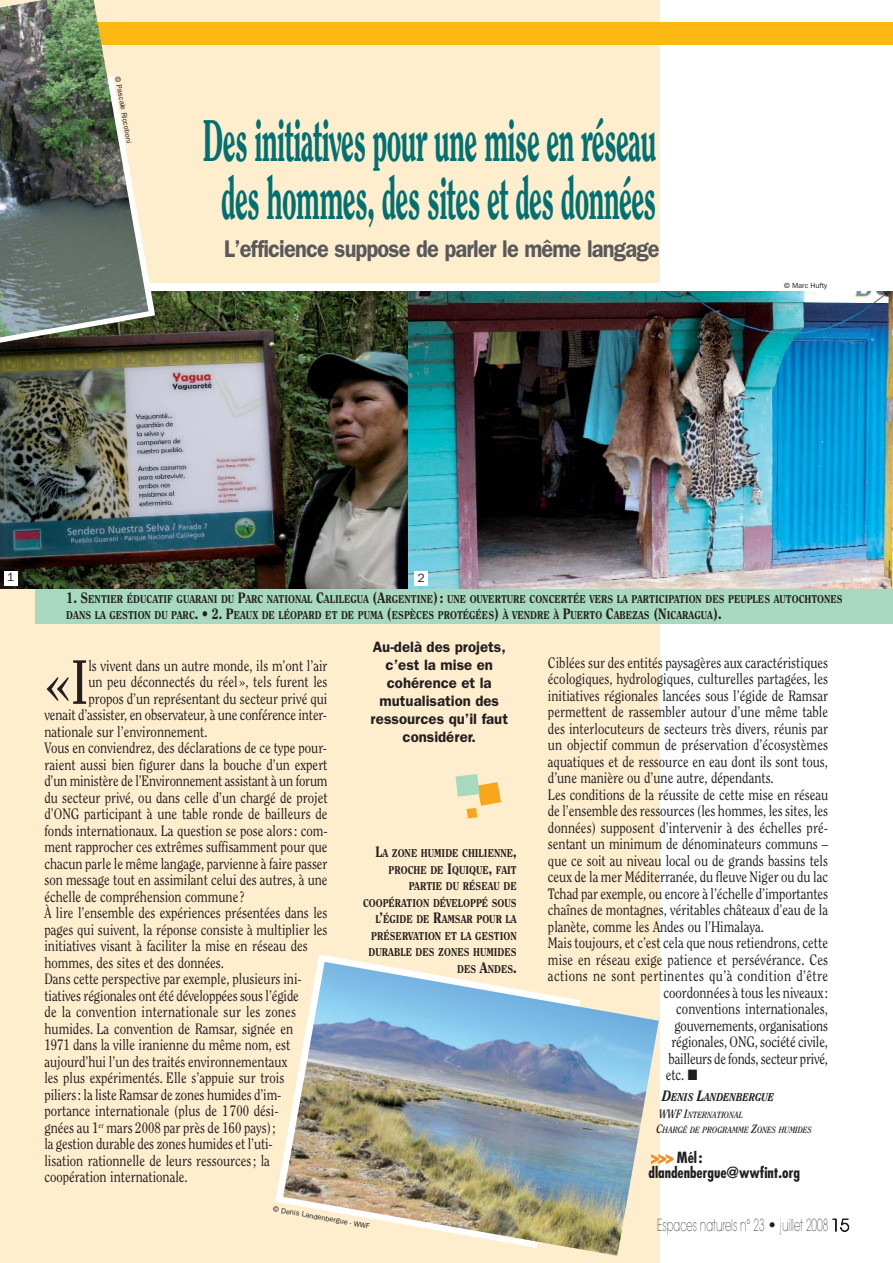
<style>
.page{position:relative;width:893px;height:1263px;background:#fff}
.page>*{position:absolute;margin:0;border:0;box-sizing:border-box;transform-origin:0 0}
.t1{font:62.1px "Clearface";color:#231f20;scale:.85 1}
.t2{font:800 58.35px/58.3px "Clearface";letter-spacing:-.03em;color:#007073;text-align:center;scale:.5 1}
.t3{font:600 24.3px "Franklin Gothic";letter-spacing:-.035em;color:#58595b;scale:.9 1}
.t4{font:200 16.5px "Avant Garde";color:#231f20;scale:.61 1}
.t5{font:15px "Clearface";color:#231f20;scale:.85 1}
.t6{font:600 15px/18px "Franklin Gothic";color:#231f20;text-align:center}
.t7{font:15px "Clearface";letter-spacing:.03em;color:#231f20;scale:.85 1}
.t8{font:700 condensed 15px/15px "Futura";color:#231f20}
.t9{font:15px "Clearface";letter-spacing:-.02em;color:#231f20;scale:.85 1}
.t10{font:12px "Franklin Gothic";color:#231f20}
.t11{font:800 11.25px/16.5px "Clearface";color:#231f20;scale:.85 1}
.t12{font:italic 800 11.25px "Clearface";color:#231f20;scale:.85 1}
.t13{font:italic 700 9px/15.6px "Clearface";color:#231f20;scale:.85 1}
.t14{font:7.5px "Franklin Gothic";color:#231f20}
.s1{font-size:15px}
.s2{font-size:12px}
.s3{color:#f68b1e}
</style>
<div class="page">
<div style="left:0;top:0;width:659px;height:1263px;background:#ffeece"></div>
<div style="left:35px;top:570px;width:857px;height:54px;background:#a7d8c0"></div>
<div style="left:0;top:23px;width:892px;height:22px;background:#fdb813"></div>
<svg style="left:275px;top:954px;width:86px;height:249px"></svg>
<img style="left:283px;top:962px;width:375px;height:294px">
<div style="left:0;top:284px;width:689px;height:241px;background:#fff"></div>
<img style="left:0;top:292px;width:408px;height:296px">
<img style="left:408px;top:292px;width:484px;height:296px">
<svg style="left:0;top:276px;width:155px;height:77px;background:#3a342c"></svg>
<img style="left:0;top:0;width:148px;height:339px">
<div style="left:4px;top:571px;width:13px;height:14px;background:#fff"></div>
<div style="left:414px;top:572px;width:14px;height:14px;background:#fff"></div>
<svg style="left:455px;top:774px;width:46px;height:44px"></svg>
<p class="t14" style="left:120px;top:76px;width:69px;rotate:80deg">© Pascale Riccoboni</p>
<h2 class="t2" style="left:203px;top:115px;width:909px">Des initiatives pour une mise en réseau des hommes, des sites et des données</h2>
<h3 class="t3" style="left:224px;top:240px;width:485px">L’efficience suppose de parler le même langage</h3>
<p class="t10" style="left:7px;top:573px;width:9px">1</p>
<p class="t10" style="left:417px;top:574px;width:9px">2</p>
<p class="t14" style="left:784px;top:283px;width:45px">© Marc Hufty</p>
<p class="t11" style="left:66px;top:591px;width:914px"><span class="s1">1. S</span>ENTIER ÉDUCATIF GUARANI DU <span class="s1">P</span>ARC NATIONAL <span class="s1">C</span>ALILEGUA <span class="s1">(A</span>RGENTINE<span class="s1">) :</span> UNE OUVERTURE CONCERTÉE VERS LA PARTICIPATION DES PEUPLES AUTOCHTONES<br>DANS LA GESTION DU PARC<span class="s1">. • 2. P</span>EAUX DE LÉOPARD ET DE PUMA <span class="s1">(</span>ESPÈCES PROTÉGÉES<span class="s1">)</span> À VENDRE À <span class="s1">P</span>UERTO <span class="s1">C</span>ABEZAS <span class="s1">(N</span>ICARAGUA<span class="s1">).</span></p>
<h1 class="t1" style="left:44px;top:656px;width:53px">«I</h1>
<p class="t5" style="left:88px;top:659px;width:283px">ls vivent dans un autre monde, ils m’ont l’air</p>
<p class="t6" style="left:370px;top:639px;width:139px">Au-delà des projets, c’est la mise en cohérence et la mutualisation des ressources qu’il faut considérer.</p>
<p class="t5" style="left:548px;top:656px;width:331px">Ciblées sur des entités paysagères aux caractéristiques</p>
<p class="t5" style="left:548px;top:673px;width:331px">écologiques, hydrologiques, culturelles partagées, les</p>
<p class="t5" style="left:548px;top:689px;width:331px">initiatives régionales lancées sous l’égide de Ramsar</p>
<p class="t5" style="left:548px;top:706px;width:331px">permettent de rassembler autour d’une même table</p>
<p class="t5" style="left:548px;top:722px;width:331px">des interlocuteurs de secteurs très divers, réunis par</p>
<p class="t5" style="left:548px;top:739px;width:331px">un objectif commun de préservation d’écosystèmes</p>
<p class="t5" style="left:548px;top:755px;width:331px">aquatiques et de ressource en eau dont ils sont tous,</p>
<p class="t5" style="left:548px;top:772px;width:267px">d’une manière ou d’une autre, dépendants.</p>
<p class="t5" style="left:548px;top:788px;width:331px">Les conditions de la réussite de cette mise en réseau</p>
<p class="t5" style="left:548px;top:805px;width:331px">de l’ensemble des ressources (les hommes, les sites, les</p>
<p class="t5" style="left:548px;top:821px;width:331px">données) supposent d’intervenir à des échelles pré-</p>
<p class="t5" style="left:548px;top:838px;width:331px">sentant un minimum de dénominateurs communs –</p>
<p class="t5" style="left:548px;top:854px;width:331px">que ce soit au niveau local ou de grands bassins tels</p>
<p class="t5" style="left:548px;top:871px;width:331px">ceux de la mer Méditerranée, du fleuve Niger ou du lac</p>
<p class="t5" style="left:548px;top:887px;width:331px">Tchad par exemple, ou encore à l’échelle d’importantes</p>
<p class="t5" style="left:548px;top:904px;width:331px">chaînes de montagnes, véritables châteaux d’eau de la</p>
<p class="t5" style="left:548px;top:920px;width:255px">planète, comme les Andes ou l’Himalaya.</p>
<p class="t5" style="left:548px;top:937px;width:331px">Mais toujours, et c’est cela que nous retiendrons, cette</p>
<p class="t5" style="left:548px;top:953px;width:331px">mise en réseau exige patience et persévérance. Ces</p>
<p class="t7" style="left:548px;top:970px;width:331px">actions ne sont pertinentes qu’à condition d’être</p>
<p class="t5" style="left:663px;top:986px;width:195px">coordonnées à tous les niveaux :</p>
<p class="t5" style="left:676px;top:1003px;width:180px">conventions internationales,</p>
<p class="t5" style="left:674px;top:1019px;width:182px">gouvernements, organisations</p>
<p class="t5" style="left:671px;top:1036px;width:186px">régionales, ONG, société civile,</p>
<p class="t9" style="left:668px;top:1052px;width:189px">bailleurs de fonds, secteur privé,</p>
<p class="t5" style="left:665px;top:1069px;width:39px">etc. ■</p>
<p class="t12" style="left:662px;top:1093px;width:134px"><span class="s1">D</span>ENIS <span class="s1">L</span>ANDENBERGUE</p>
<p class="t13" style="left:656px;top:1107px;width:184px;text-indent:3px"><span class="s2">WWF I</span>NTERNATIONAL<br><span class="s2">C</span>HARGÉ DE PROGRAMME <span class="s2">Z</span>ONES HUMIDES</p>
<p class="t8" style="left:648px;top:1151px;width:153px"><span class="s3">&gt;&gt;&gt;</span> Mél : dlandenbergue@wwfint.org</p>
<p class="t5" style="left:88px;top:676px;width:283px">un peu déconnectés du réel», tels furent les</p>
<p class="t5" style="left:88px;top:692px;width:283px">propos d’un représentant du secteur privé qui</p>
<p class="t5" style="left:44px;top:709px;width:334px">venait d’assister, en observateur, à une conférence inter-</p>
<p class="t5" style="left:44px;top:725px;width:193px">nationale sur l’environnement.</p>
<p class="t5" style="left:44px;top:742px;width:334px">Vous en conviendrez, des déclarations de ce type pour-</p>
<p class="t5" style="left:44px;top:758px;width:334px">raient aussi bien figurer dans la bouche d’un expert</p>
<p class="t5" style="left:44px;top:775px;width:334px">d’un ministère de l’Environnement assistant à un forum</p>
<p class="t5" style="left:44px;top:791px;width:334px">du secteur privé, ou dans celle d’un chargé de projet</p>
<p class="t5" style="left:44px;top:808px;width:334px">d’ONG participant à une table ronde de bailleurs de</p>
<p class="t5" style="left:44px;top:824px;width:334px">fonds internationaux. La question se pose alors : com-</p>
<p class="t5" style="left:44px;top:841px;width:334px">ment rapprocher ces extrêmes suffisamment pour que</p>
<p class="t5" style="left:44px;top:857px;width:334px">chacun parle le même langage, parvienne à faire passer</p>
<p class="t5" style="left:44px;top:874px;width:334px">son message tout en assimilant celui des autres, à une</p>
<p class="t5" style="left:44px;top:890px;width:237px">échelle de compréhension commune ?</p>
<p class="t5" style="left:44px;top:907px;width:334px">À lire l’ensemble des expériences présentées dans les</p>
<p class="t5" style="left:44px;top:923px;width:334px">pages qui suivent, la réponse consiste à multiplier les</p>
<p class="t5" style="left:44px;top:940px;width:311px">initiatives visant à faciliter la mise en réseau des</p>
<p class="t5" style="left:44px;top:956px;width:213px">hommes, des sites et des données.</p>
<p class="t5" style="left:44px;top:973px;width:304px">Dans cette perspective par exemple, plusieurs ini-</p>
<p class="t5" style="left:44px;top:989px;width:301px">tiatives régionales ont été développées sous l’égide</p>
<p class="t5" style="left:44px;top:1006px;width:297px">de la convention internationale sur les zones</p>
<p class="t5" style="left:44px;top:1022px;width:294px">humides. La convention de Ramsar, signée en</p>
<p class="t5" style="left:44px;top:1039px;width:291px">1971 dans la ville iranienne du même nom, est</p>
<p class="t5" style="left:44px;top:1055px;width:287px">aujourd’hui l’un des traités environnementaux</p>
<p class="t5" style="left:44px;top:1072px;width:284px">les plus expérimentés. Elle s’appuie sur trois</p>
<p class="t5" style="left:44px;top:1088px;width:280px">piliers: la liste Ramsar de zones humides d’im-</p>
<p class="t5" style="left:44px;top:1105px;width:277px">portance internationale (plus de 1 700 dési-</p>
<p class="t5" style="left:44px;top:1121px;width:273px">gnées au 1<sup>er</sup> mars 2008 par près de 160 pays);</p>
<p class="t5" style="left:44px;top:1138px;width:270px">la gestion durable des zones humides et l’uti-</p>
<p class="t5" style="left:44px;top:1154px;width:267px">lisation rationnelle de leurs ressources ; la</p>
<p class="t5" style="left:44px;top:1171px;width:170px">coopération internationale.</p>
<p class="t11" style="left:363px;top:846px;width:182px;text-align:right"><span class="s1">L</span>A ZONE HUMIDE CHILIENNE<span class="s1">,<br></span>PROCHE DE <span class="s1">I</span>QUIQUE<span class="s1">,</span> FAIT<br>PARTIE DU RÉSEAU DE<br>COOPÉRATION DÉVELOPPÉ SOUS<br>L<span class="s1">’</span>ÉGIDE DE <span class="s1">R</span>AMSAR POUR LA<br>PRÉSERVATION ET LA GESTION<br>DURABLE DES ZONES HUMIDES<br>DES <span class="s1">A</span>NDES<span class="s1">.</span></p>
<p class="t14" style="left:274px;top:1206px;width:99px;rotate:10deg">© Denis Landenbergue - WWF</p>
<p class="t4" style="left:657px;top:1219px;width:317px">Espaces naturels n° 23 • juillet 2008 15</p>
</div>
